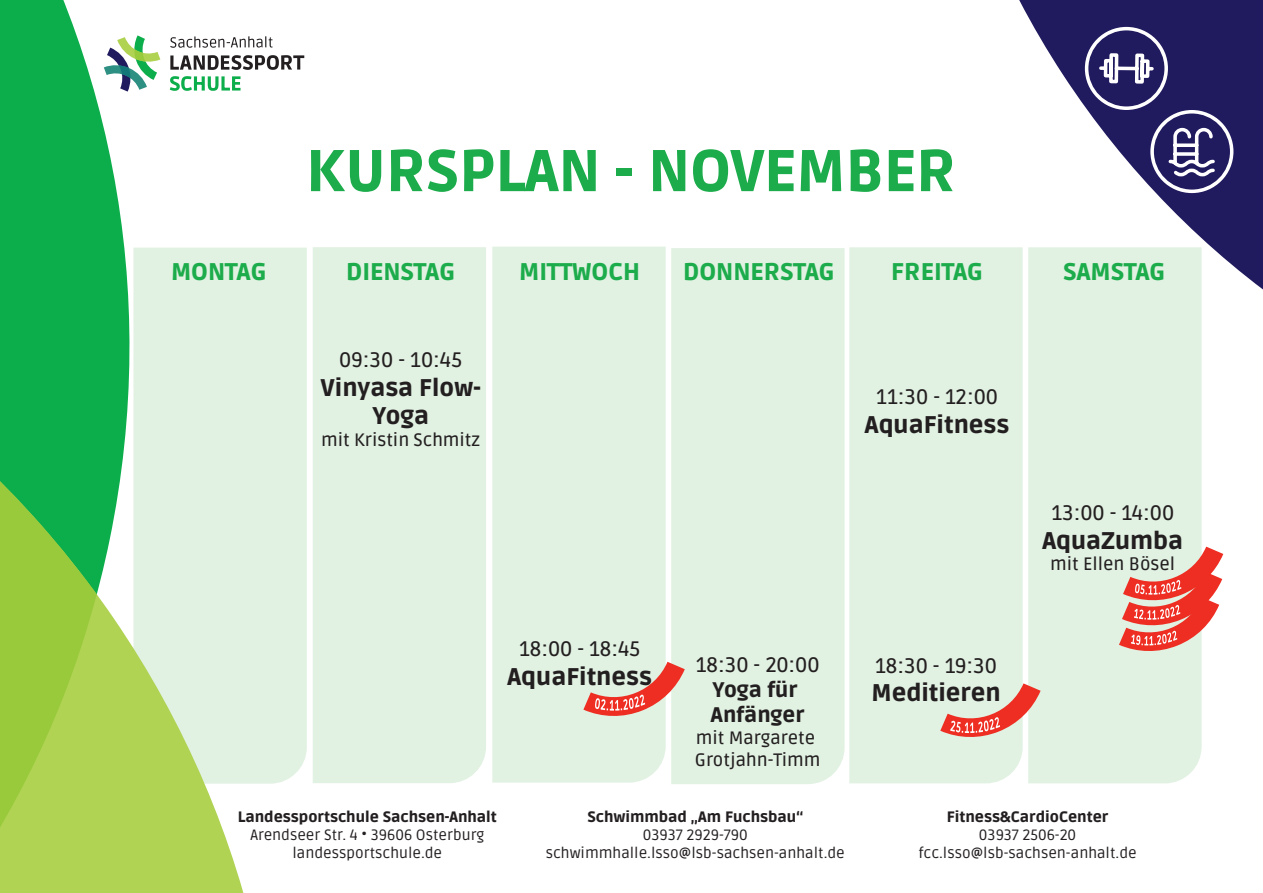
<style>
.page{position:relative;width:1263px;height:893px;background:#fff}
.page>*{position:absolute;margin:0;border:0;box-sizing:border-box;transform-origin:0 0}
.t1{font:900 58.5px "Ruda";color:#1cac4b}
.t2{font:900 24px/28.8px "Ruda";color:#231f20;text-align:center}
.t3{font:900 24px "Ruda";color:#1cac4b}
.t4{font:500 21px "Ruda";color:#231f20}
.t5{font:900 21px/25.2px "Ruda";color:#231f20}
.t6{font:500 18px/21.6px "Ruda";color:#231f20}
.t7{font:15px/18px "Ruda";color:#231f20;text-align:center}
.t8{font:900 15px "Ruda";color:#231f20}
</style>
<div class="page">
<div style="left:313px;top:247px;width:173px;height:536px;background:#e1f1e2"></div>
<div style="left:492px;top:247px;width:174px;height:536px;background:#e1f1e2"></div>
<div style="left:671px;top:248px;width:173px;height:536px;background:#e1f1e2"></div>
<div style="left:849px;top:247px;width:174px;height:536px;background:#e1f1e2"></div>
<div style="left:1028px;top:549px;width:173px;height:234px;background:#e1f1e2"></div>
<svg style="left:0;top:0;width:161px;height:221px;fill:#0cae4c"></svg>
<svg style="left:0;top:221px;width:307px;height:672px;background:#b9e2b3"></svg>
<svg style="left:0;top:392px;width:97px;height:464px;background:#74c347"></svg>
<svg style="left:985px;top:0;width:278px;height:549px;fill:#e1f1e2"></svg>
<svg style="left:1085px;top:27px;width:148px;height:166px"></svg>
<svg style="left:104px;top:35px;width:56px;height:57px"></svg>
<svg style="left:170px;top:55px;width:134px;height:15px"></svg>
<svg style="left:170px;top:76px;width:71px;height:15px"></svg>
<svg style="left:170px;top:36px;width:102px;height:12px"></svg>
<svg style="left:940px;top:683px;width:100px;height:56px;background:#e6b4a7"></svg>
<svg style="left:583px;top:662px;width:102px;height:56px;background:#e6b4a7"></svg>
<svg style="left:1119px;top:547px;width:104px;height:106px;background:#eb968a"></svg>
<h1 class="t1" style="left:306px;top:131px;width:652px">KURSPLAN - NOVEMBER</h1>
<h2 class="t3" style="left:171px;top:255px;width:97px">MONTAG</h2>
<h2 class="t3" style="left:346px;top:255px;width:110px">DIENSTAG</h2>
<h2 class="t3" style="left:519px;top:255px;width:122px">MITTWOCH</h2>
<h2 class="t3" style="left:683px;top:255px;width:153px">DONNERSTAG</h2>
<h2 class="t3" style="left:891px;top:255px;width:93px">FREITAG</h2>
<h2 class="t3" style="left:1063px;top:255px;width:104px">SAMSTAG</h2>
<h3 class="t4" style="left:339px;top:345px;width:125px">09:30 - 10:45</h3>
<h2 class="t2" style="left:321px;top:372px;width:162px">Vinyasa Flow-<br>Yoga</h2>
<p class="t6" style="left:321px;top:428px;width:160px">mit Kristin Schmitz</p>
<h3 class="t4" style="left:876px;top:383px;width:123px">11:30 - 12:00</h3>
<h2 class="t2" style="left:865px;top:409px;width:146px">AquaFitness</h2>
<h3 class="t4" style="left:1051px;top:498px;width:124px">13:00 - 14:00</h3>
<h2 class="t2" style="left:1042px;top:525px;width:142px">AquaZumba</h2>
<p class="t6" style="left:1050px;top:552px;width:126px">mit Ellen Bösel</p>
<h3 class="t4" style="left:519px;top:634px;width:123px">18:00 - 18:45</h3>
<h2 class="t2" style="left:507px;top:661px;width:146px">AquaFitness</h2>
<h3 class="t4" style="left:696px;top:650px;width:125px">18:30 - 20:00</h3>
<h3 class="t5" style="left:711px;top:676px;width:95px">Yoga für<br>Anfänger</h3>
<p class="t6" style="left:695px;top:726px;width:127px">mit Margarete<br>Grotjahn-Timm</p>
<p class="t8" style="left:238px;top:806px;width:260px">Landessportschule Sachsen-Anhalt</p>
<p class="t7" style="left:251px;top:825px;width:235px">Arendseer Str. 4 • 39606 Osterburg landessportschule.de</p>
<p class="t8" style="left:587px;top:806px;width:217px">Schwimmbad „Am Fuchsbau“</p>
<p class="t7" style="left:546px;top:825px;width:300px">03937 2929-790 schwimmhalle.lsso@lsb-sachsen-anhalt.de</p>
<h3 class="t4" style="left:875px;top:651px;width:123px">18:30 - 19:30</h3>
<h2 class="t2" style="left:871px;top:677px;width:131px">Meditieren</h2>
<p class="t8" style="left:947px;top:806px;width:163px">Fitness&amp;CardioCenter</p>
<p class="t7" style="left:918px;top:825px;width:220px">03937 2506-20 fcc.lsso@lsb-sachsen-anhalt.de</p>
</div>
